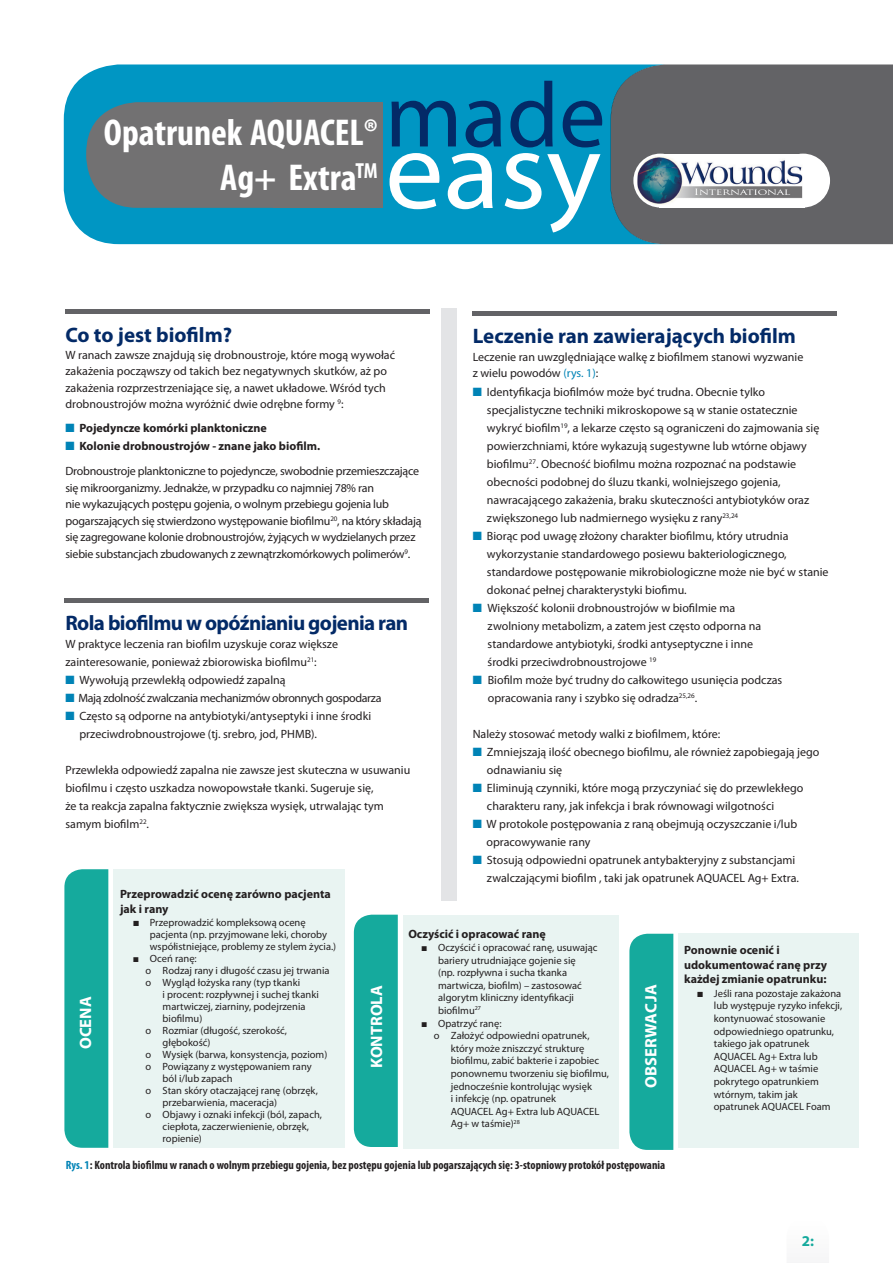
<style>
.page{position:relative;width:893px;height:1263px;background:#fff}
.page>*{position:absolute;margin:0;border:0;box-sizing:border-box;transform-origin:0 0}
.t1{font:111.3px "Myriad Pro";color:#fff;scale:1.05 1}
.t2{font:92.55px "Myriad Pro";color:#032a67}
.t3{font:700 condensed 37.5px/45px "Myriad Pro";color:#fff;text-align:right}
.t4{font:700 21px "Myriad Pro";letter-spacing:-.01em;color:#032a67}
.t5{font:700 21px "Myriad Pro";letter-spacing:-.03em;color:#032a67}
.t6{font:700 16.5px "Myriad Pro";color:#fff}
.t7{font:700 16.5px "Myriad Pro";letter-spacing:.02em;color:#fff}
.t8{font:700 15px "Myriad Pro";color:#15aa9d}
.t9{font:12px/18px "Myriad Pro";color:#231f20}
.t10{font:12px/16.5px "Myriad Pro";letter-spacing:-.02em;color:#231f20}
.t11{font:700 12px/14.4px "Myriad Pro";color:#231f20}
.t12{font:700 condensed 12px "Myriad Pro";color:#231f20}
.t13{font:12px "Myriad Pro";letter-spacing:-.03em;color:#231f20}
.t14{font:10.5px/12.6px "Myriad Pro";color:#231f20}
.s1{color:#0083b6}
.s2{font-weight:700}
.s3{font-family:"Times New Roman";font-size:11.25px}
.s4{font-family:"Times New Roman"}
</style>
<div class="page">
<div style="left:113px;top:869px;width:232px;height:279px;background:#e9f4f2"></div>
<div style="left:64px;top:64px;width:547px;height:180px;background:#0096c3"></div>
<div style="left:611px;top:64px;width:282px;height:180px;background:#636366"></div>
<div style="left:86px;top:102px;width:281px;height:106px;background:#727172;border-radius:51px"></div>
<div style="left:273px;top:102px;width:109px;height:106px;background:#727172"></div>
<svg style="left:633px;top:154px;width:54px;height:53px"></svg>
<div style="left:659px;top:154px;width:146px;height:53px;background:#fff"></div>
<div style="left:776px;top:154px;width:54px;height:53px;background:#fff;border-radius:50%"></div>
<img style="left:637px;top:156px;width:166px;height:49px">
<div style="left:441px;top:309px;width:16px;height:592px;background:#e3e4e6"></div>
<div style="left:64px;top:598px;width:364px;height:5px;background:#636366"></div>
<hr style="left:65px;top:310px;width:364px;height:4px;background:#636366">
<hr style="left:473px;top:311px;width:364px;height:4px;background:#636366">
<div style="left:64px;top:869px;width:44px;height:279px;background:#15aa9d"></div>
<div style="left:354px;top:915px;width:44px;height:232px;background:#15aa9d"></div>
<div style="left:403px;top:915px;width:216px;height:233px;background:#e9f4f2"></div>
<div style="left:629px;top:934px;width:44px;height:216px;background:#15aa9d"></div>
<div style="left:678px;top:934px;width:181px;height:214px;background:#e9f4f2"></div>
<h3 class="t3" style="left:104px;top:109px;width:276px">Opatrunek AQUACEL®<br>Ag+ Extra<sup>TM</sup></h3>
<h2 class="t2" style="left:385px;top:58px;width:222px">made</h2>
<h1 class="t1" style="left:385px;top:102px;width:207px">easy</h1>
<h3 class="t4" style="left:65px;top:321px;width:168px">Co to jest biofilm?</h3>
<p class="t9" style="left:65px;top:346px;width:331px;line-height:16.5px">W ranach zawsze znajdują się drobnoustroje, które mogą wywołać zakażenia począwszy od takich bez negatywnych skutków, aż po zakażenia rozprzestrzeniające się, a nawet układowe. Wśród tych drobnoustrojów można wyróżnić dwie odrębne formy <sup>9</sup>:</p>
<p class="t11" style="left:65px;top:420px;width:203px"><span class="s1">■</span> Pojedyncze komórki planktoniczne</p>
<p class="t10" style="left:65px;top:433px;width:355px;line-height:25px"><span class="s1">■</span> <span class="s2">Kolonie drobnoustrojów - znane jako biofilm.<br></span>Drobnoustroje planktoniczne to pojedyncze, swobodnie przemieszczające</p>
<p class="t10" style="left:65px;top:479px;width:358px">się mikroorganizmy. Jednakże, w przypadku co najmniej 78% ran<br>nie wykazujących postępu gojenia, o wolnym przebiegu gojenia lub pogarszających się stwierdzono występowanie biofilmu<sup>20</sup>, na który składają się zagregowane kolonie drobnoustrojów, żyjących w wydzielanych przez siebie substancjach zbudowanych z zewnątrzkomórkowych polimerów<sup>9</sup>.</p>
<h3 class="t5" style="left:65px;top:609px;width:344px">Rola biofilmu w opóźnianiu gojenia ran</h3>
<p class="t9" style="left:65px;top:635px;width:274px">W praktyce leczenia ran biofilm uzyskuje coraz większe zainteresowanie, ponieważ zbiorowiska biofilmu<sup>21</sup>:</p>
<p class="t9" style="left:65px;top:671px;width:222px"><span class="s1">■</span> Wywołują przewlekłą odpowiedź zapalną</p>
<p class="t13" style="left:65px;top:691px;width:317px"><span class="s1">■</span> Mają zdolność zwalczania mechanizmów obronnych gospodarza</p>
<p class="t9" style="left:79px;top:707px;width:293px;text-indent:-14px"><span class="s1">■</span> Często są odporne na antybiotyki/antyseptyki i inne środki przeciwdrobnoustrojowe (tj. srebro, jod, PHMB).</p>
<p class="t9" style="left:65px;top:761px;width:346px">Przewlekła odpowiedź zapalna nie zawsze jest skuteczna w usuwaniu biofilmu i często uszkadza nowopowstałe tkanki. Sugeruje się,<br>że ta reakcja zapalna faktycznie zwiększa wysięk, utrwalając tym samym biofilm<sup>22</sup>.</p>
<h3 class="t4" style="left:473px;top:322px;width:325px">Leczenie ran zawierających biofilm</h3>
<p class="t9" style="left:473px;top:348px;width:332px;line-height:16.5px">Leczenie ran uwzględniające walkę z biofilmem stanowi wyzwanie z wielu powodów <span class="s1">(rys. 1)</span>:</p>
<p class="t9" style="left:487px;top:383px;width:334px;text-indent:-14px"><span class="s1">■</span> Identyfikacja biofilmów może być trudna. Obecnie tylko specjalistyczne techniki mikroskopowe są w stanie ostatecznie wykryć biofilm<sup>19</sup>, a lekarze często są ograniczeni do zajmowania się powierzchniami, które wykazują sugestywne lub wtórne objawy biofilmu<sup>27</sup>. Obecność biofilmu można rozpoznać na podstawie obecności podobnej do śluzu tkanki, wolniejszego gojenia, nawracającego zakażenia, braku skuteczności antybiotyków oraz zwiększonego lub nadmiernego wysięku z rany<sup>23,24</sup></p>
<p class="t9" style="left:487px;top:527px;width:343px;text-indent:-14px"><span class="s1">■</span> Biorąc pod uwagę złożony charakter biofilmu, który utrudnia wykorzystanie standardowego posiewu bakteriologicznego, standardowe postępowanie mikrobiologiczne może nie być w stanie dokonać pełnej charakterystyki biofimu.</p>
<p class="t9" style="left:488px;top:599px;width:275px;text-indent:-15px"><span class="s1">■</span> Większość kolonii drobnoustrojów w biofilmie ma zwolniony metabolizm, a zatem jest często odporna na standardowe antybiotyki, środki antyseptyczne i inne środki przeciwdrobnoustrojowe <sup>19</sup></p>
<p class="t9" style="left:488px;top:671px;width:296px;text-indent:-15px"><span class="s1">■</span> Biofilm może być trudny do całkowitego usunięcia podczas opracowania rany i szybko się odradza<sup>25,26</sup>.</p>
<p class="t9" style="left:473px;top:725px;width:249px">Należy stosować metody walki z biofilmem, które:</p>
<p class="t9" style="left:487px;top:743px;width:334px;text-indent:-14px"><span class="s1">■</span> Zmniejszają ilość obecnego biofilmu, ale również zapobiegają jego odnawianiu się</p>
<p class="t9" style="left:487px;top:779px;width:318px;text-indent:-14px"><span class="s1">■</span> Eliminują czynniki, które mogą przyczyniać się do przewlekłego charakteru rany, jak infekcja i brak równowagi wilgotności</p>
<p class="t9" style="left:487px;top:815px;width:312px;text-indent:-14px"><span class="s1">■</span> W protokole postępowania z raną obejmują oczyszczanie i/lub opracowywanie rany</p>
<p class="t9" style="left:487px;top:851px;width:313px;text-indent:-14px"><span class="s1">■</span> Stosują odpowiedni opatrunek antybakteryjny z substancjami zwalczającymi biofilm , taki jak opatrunek AQUACEL Ag+ Extra.</p>
<p class="t11" style="left:120px;top:887px;width:212px">Przeprowadzić ocenę zarówno pacjenta jak i rany</p>
<p class="t14" style="left:150px;top:917px;width:188px;line-height:12px;text-indent:-17px"><span class="s3">■</span> Przeprowadzić kompleksową ocenę pacjenta (np. przyjmowane leki, choroby współistniejące, problemy ze stylem życia.)</p>
<p class="t14" style="left:146px;top:953px;width:185px;line-height:12px;text-indent:-13px"><span class="s4">■</span> Oceń ranę:<br>o Rodzaj rany i długość czasu jej trwania o Wygląd łożyska rany (typ tkanki</p>
<p class="t14" style="left:163px;top:988px;width:158px">i procent: rozpływnej i suchej tkanki</p>
<p class="t14" style="left:163px;top:1000px;width:144px">martwiczej, ziarniny, podejrzenia</p>
<p class="t14" style="left:163px;top:1012px;width:41px">biofilmu)</p>
<p class="t14" style="left:146px;top:1024px;width:143px">o Rozmiar (długość, szerokość,</p>
<p class="t14" style="left:163px;top:1036px;width:49px">głębokość)</p>
<p class="t14" style="left:146px;top:1048px;width:183px">o Wysięk (barwa, konsystencja, poziom)</p>
<p class="t14" style="left:146px;top:1060px;width:167px">o Powiązany z występowaniem rany</p>
<p class="t14" style="left:163px;top:1072px;width:72px">ból i/lub zapach</p>
<p class="t14" style="left:146px;top:1084px;width:174px">o Stan skóry otaczającej ranę (obrzęk,</p>
<p class="t14" style="left:163px;top:1096px;width:116px">przebarwienia, maceracja)</p>
<p class="t14" style="left:146px;top:1108px;width:178px">o Objawy i oznaki infekcji (ból, zapach,</p>
<p class="t14" style="left:163px;top:1120px;width:148px">ciepłota, zaczerwienienie, obrzęk,</p>
<p class="t14" style="left:163px;top:1132px;width:41px">ropienie)</p>
<h3 class="t6" style="left:75px;top:1049px;width:54px;rotate:-90deg">OCENA</h3>
<h3 class="t6" style="left:366px;top:1068px;width:84px;rotate:-90deg">KONTROLA</h3>
<p class="t11" style="left:408px;top:927px;width:139px">Oczyścić i opracować ranę</p>
<p class="t14" style="left:438px;top:941px;width:161px;text-indent:-17px"><span class="s4">■</span> Oczyścić i opracować ranę, usuwając bariery utrudniające gojenie się<br>(np. rozpływna i sucha tkanka martwicza, biofilm) – zastosować algorytm kliniczny identyfikacji biofilmu<sup>27</sup></p>
<p class="t14" style="left:421px;top:1016px;width:82px"><span class="s4">■</span> Opatrzyć ranę:</p>
<p class="t14" style="left:434px;top:1029px;width:157px">o Założyć odpowiedni opatrunek,</p>
<p class="t14" style="left:451px;top:1042px;width:135px">który może zniszczyć strukturę</p>
<p class="t14" style="left:451px;top:1054px;width:150px">biofilmu, zabić bakterie i zapobiec</p>
<p class="t14" style="left:451px;top:1067px;width:160px">ponownemu tworzeniu się biofilmu,</p>
<p class="t14" style="left:451px;top:1079px;width:143px">jednocześnie kontrolując wysięk</p>
<p class="t14" style="left:451px;top:1092px;width:107px">i infekcję (np. opatrunek</p>
<p class="t14" style="left:451px;top:1105px;width:150px">AQUACEL Ag+ Extra lub AQUACEL</p>
<p class="t14" style="left:451px;top:1117px;width:71px">Ag+ w taśmie)<sup>28</sup></p>
<h3 class="t7" style="left:640px;top:1088px;width:105px;rotate:-90deg">OBSERWACJA</h3>
<p class="t12" style="left:66px;top:1158px;width:601px"><span class="s1">Rys. 1</span>: Kontrola biofilmu w ranach o wolnym przebiegu gojenia, bez postępu gojenia lub pogarszających się: 3-stopniowy protokół postępowania</p>
<p class="t11" style="left:684px;top:943px;width:144px">Ponownie ocenić i udokumentować ranę przy każdej zmianie opatrunku:</p>
<p class="t14" style="left:714px;top:987px;width:130px;text-indent:-17px"><span class="s3">■</span> Jeśli rana pozostaje zakażona lub występuje ryzyko infekcji, kontynuować stosowanie odpowiedniego opatrunku, takiego jak opatrunek<br>AQUACEL Ag+ Extra lub<br>AQUACEL Ag+ w taśmie pokrytego opatrunkiem wtórnym, takim jak opatrunek AQUACEL Foam</p>
<p class="t8" style="left:802px;top:1231px;width:14px">2:</p>
</div>
